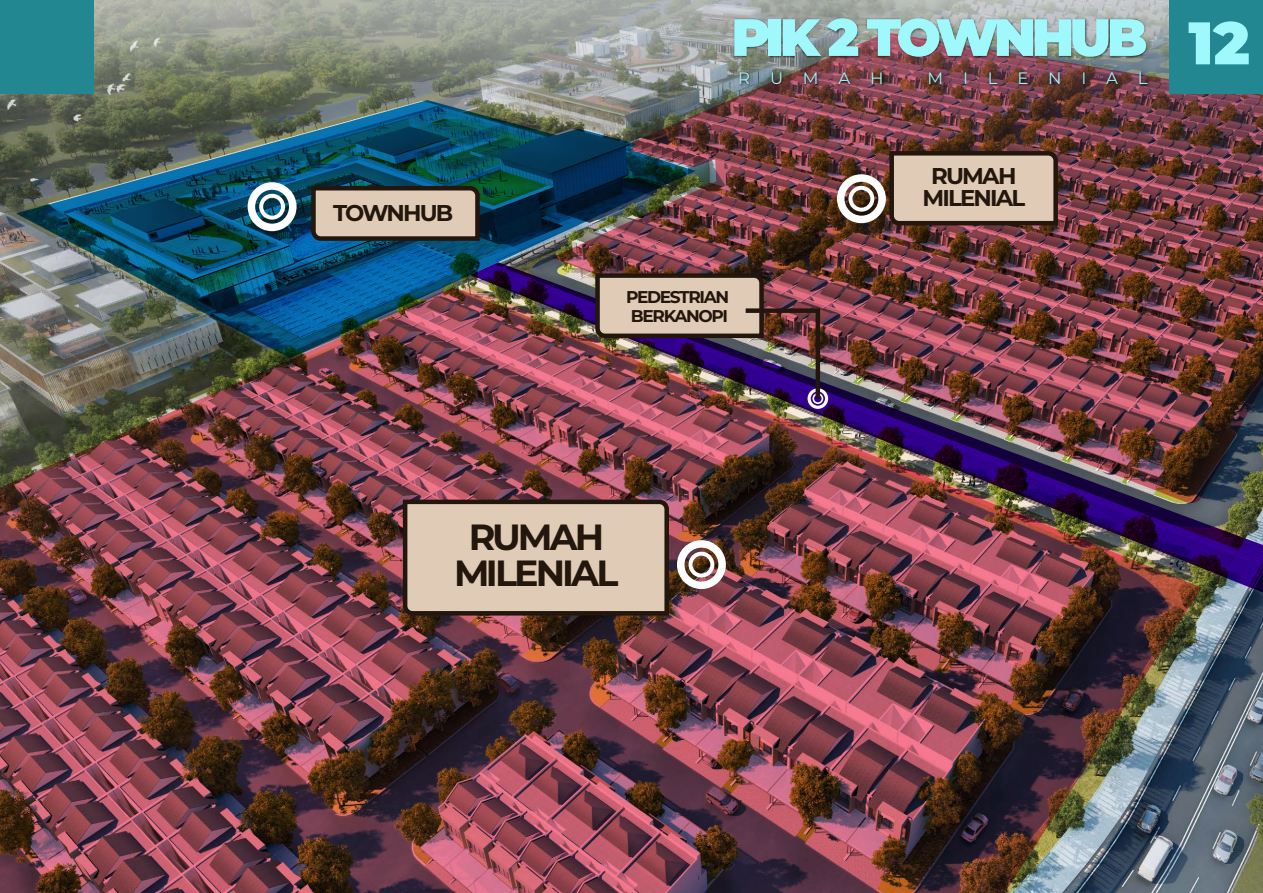
<style>
.page{position:relative;width:1263px;height:893px;background:#fff}
.page>*{position:absolute;margin:0;border:0;box-sizing:border-box;transform-origin:0 0}
.t1{font:900 52.5px "Montserrat";letter-spacing:-.085em;color:#9ff8fc}
.t2{font:700 36.45px/35.4px "Montserrat";letter-spacing:-.08em;color:#23160d;text-align:center}
.t3{font:700 22.8px/22.2px "Montserrat";letter-spacing:-.08em;color:#23160d;text-align:center}
.t4{font:700 17.1px/18.8px "Montserrat";letter-spacing:-.08em;color:#23160d}
.t5{font:16.5px "Montserrat";letter-spacing:1.2em;color:#9ff8fc}
.s1{font-size:60px}
.s2{font-size:60px;color:#9e886e}
</style>
<div class="page">
<img style="left:0;top:0;width:1263px;height:893px">
<img style="left:552px;top:32px;width:711px;height:230px">
<img style="left:16px;top:100px;width:679px;height:187px">
<img style="left:0;top:287px;width:1202px;height:606px">
<img style="left:731px;top:10px;width:420px;height:63px">
<div style="left:1170px;top:0;width:93px;height:93px;background:#238791"></div>
<div style="left:0;top:0;width:93px;height:93px;background:#238791"></div>
<img style="left:732px;top:61px;width:447px;height:36px">
<img style="left:737px;top:69px;width:414px;height:22px">
<svg style="left:401px;top:497px;width:270px;height:121px;background:#b9a391"></svg>
<svg style="left:309px;top:184px;width:173px;height:59px;background:#a69d8e"></svg>
<img style="left:470px;top:262px;width:793px;height:331px">
<svg style="left:677px;top:540px;width:49px;height:49px"></svg>
<svg style="left:837px;top:149px;width:223px;height:79px;background:#af9889"></svg>
<svg style="left:248px;top:182px;width:49px;height:49px"></svg>
<img style="left:593px;top:271px;width:235px;height:138px">
<p class="t3" style="left:333px;top:200px;width:122px">TOWNHUB</p>
<h1 class="t1" style="left:731px;top:-2px;width:520px">PIK 2 TOWNHUB <span class="s1">12</span><span class="s2">3.</span></h1>
<p class="t5" style="left:738px;top:67px;width:147px">RUMAH</p>
<p class="t5" style="left:927px;top:67px;width:222px">MILENIAL</p>
<p class="t4" style="left:626px;top:287px;width:105px">PEDESTRIAN<br>BERKANOPI</p>
<p class="t3" style="left:922px;top:163px;width:104px">RUMAH<br>MILENIAL</p>
<h2 class="t2" style="left:454px;top:518px;width:166px">RUMAH<br>MILENIAL</h2>
</div>
